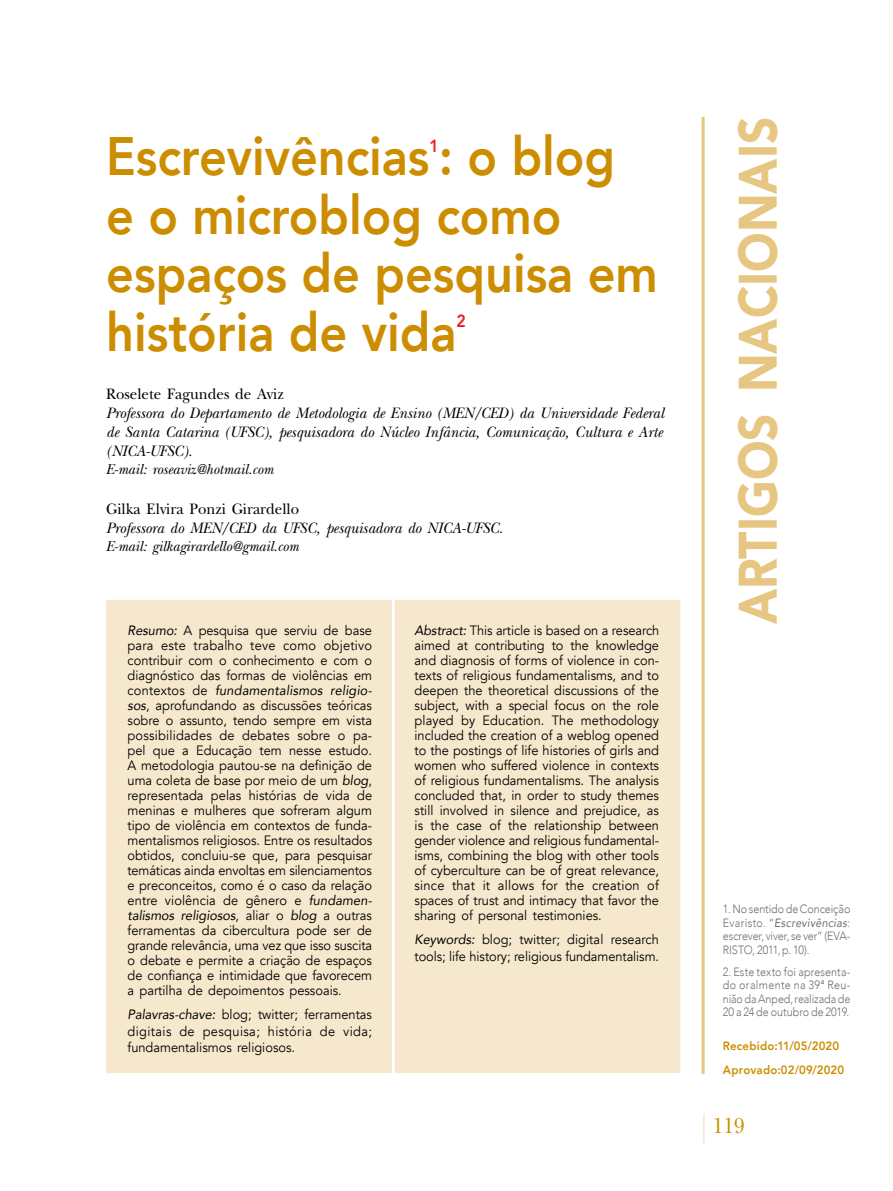
<style>
.page{position:relative;width:893px;height:1191px;background:#fff}
.page>*{position:absolute;margin:0;border:0;box-sizing:border-box;transform-origin:0 0}
.t1{font:800 54px/58.5px "Avenir";color:#cd8d00;scale:.9 1}
.t2{font:900 54px "Avenir";color:#e6c680;scale:.88 1}
.t3{font:22.5px "New Baskerville Std";color:#cd8d00;scale:.9 1}
.t4{font:800 17.55px "Avenir";color:#ed1d24;scale:.9 1}
.t5{font:italic 15.75px/18.9px "New Baskerville Std";color:#000;text-align:justify;scale:.95 1}
.t6{font:15.75px "New Baskerville Std";color:#000;scale:.95 1}
.t7{font:italic 15px "New Baskerville Std";color:#000;scale:.95 1}
.t8{font:13.5px/15px "Avenir";color:#000;text-align:justify;scale:.95 1}
.t9{font:300 12px/13.5px "Avenir";letter-spacing:-.005em;color:#6d6e71;text-align:justify;scale:.9 1}
.t10{font:800 12px/24px "Avenir";letter-spacing:.015em;color:#cd8d00;scale:.95 1}
.s1{font-style:italic}
.s2{font-weight:400;font-style:italic}
</style>
<div class="page">
<hr style="left:702px;top:117px;width:3px;height:957px;background:#e6c680">
<hr style="left:703px;top:1113px;width:2px;height:30px;background:#f5e8cc">
<div style="left:106px;top:600px;width:574px;height:473px;background:#f5e8cc"></div>
<hr style="left:392px;top:600px;width:3px;height:473px;background:#fff">
<h1 class="t1" style="left:106px;top:127px;width:567px">Escrevivências : o blog</h1>
<p class="t4" style="left:430px;top:132px;width:12px">1</p>
<h1 class="t1" style="left:106px;top:186px;width:614px">e o microblog como espaços de pesquisa em história de vida</h1>
<p class="t4" style="left:456px;top:307px;width:12px">2</p>
<p class="t6" style="left:106px;top:385px;width:188px">Roselete Fagundes de Aviz</p>
<p class="t5" style="left:106px;top:404px;width:588px">Professora do Departamento de Metodologia de Ensino (MEN/CED) da Universidade Federal de Santa Catarina (UFSC), pesquisadora do Núcleo Infância, Comunicação, Cultura e Arte (NICA-UFSC).</p>
<p class="t7" style="left:106px;top:460px;width:177px">E-mail: roseaviz@hotmail.com</p>
<p class="t6" style="left:106px;top:500px;width:205px">Gilka Elvira Ponzi Girardello</p>
<p class="t5" style="left:106px;top:519px;width:419px">Professora do MEN/CED da UFSC, pesquisadora do NICA-UFSC.</p>
<p class="t7" style="left:106px;top:538px;width:204px">E-mail: gilkagirardello@gmail.com</p>
<p class="t8" style="left:128px;top:622px;width:259px"><span class="s1">Resumo:</span> A pesquisa que serviu de base para este trabalho teve como objetivo contribuir com o conhecimento e com o diagnóstico das formas de violências em contextos de <span class="s1">fundamentalismos religio&shy;sos</span>, aprofundando as discussões teóricas sobre o assunto, tendo sempre em vista possibilidades de debates sobre o pa&shy;pel que a Educação tem nesse estudo.<br>A metodologia pautou-se na definição de uma coleta de base por meio de um <span class="s1">blog</span>, representada pelas histórias de vida de meninas e mulheres que sofreram algum tipo de violência em contextos de funda&shy;mentalismos religiosos. Entre os resultados obtidos, concluiu-se que, para pesquisar temáticas ainda envoltas em silenciamentos e preconceitos, como é o caso da relação entre violência de gênero e <span class="s1">fundamen&shy;talismos religiosos</span>, aliar o <span class="s1">blog</span> a outras ferramentas da cibercultura pode ser de grande relevância, uma vez que isso suscita o debate e permite a criação de espaços de confiança e intimidade que favorecem a partilha de depoimentos pessoais.</p>
<p class="t8" style="left:128px;top:1007px;width:259px;line-height:16.2px"><span class="s1">Palavras-chave:</span> blog; twitter; ferramentas digitais de pesquisa; história de vida; fundamentalismos religiosos.</p>
<p class="t8" style="left:415px;top:622px;width:259px"><span class="s1">Abstract:</span> This article is based on a research aimed at contributing to the knowledge and diagnosis of forms of violence in con&shy;texts of religious fundamentalisms, and to deepen the theoretical discussions of the subject, with a special focus on the role played by Education. The methodology included the creation of a weblog opened to the postings of life histories of girls and women who suffered violence in contexts of religious fundamentalisms. The analysis concluded that, in order to study themes still involved in silence and prejudice, as is the case of the relationship between gender violence and religious fundamental&shy;isms, combining the blog with other tools of cyberculture can be of great relevance, since that it allows for the creation of spaces of trust and intimacy that favor the sharing of personal testimonies.</p>
<p class="t8" style="left:415px;top:932px;width:259px;line-height:16.2px"><span class="s1">Keywords:</span> blog; twitter; digital research tools; life history; religious fundamentalism.</p>
<h1 class="t2" style="left:712px;top:624px;width:577px;rotate:-90deg">ARTIGOS NACIONAIS</h1>
<p class="t9" style="left:723px;top:902px;width:143px">1. No sentido de Conceição Evaristo. “<span class="s2">Escrevivências</span>: escrever, viver, se ver” (EVA-RISTO, 2011, p. 10).</p>
<p class="t9" style="left:723px;top:964px;width:143px">2. Este texto foi apresenta&shy;do oralmente na 39ª Reu&shy;nião da Anped, realizada de 20 a 24 de outubro de 2019.</p>
<p class="t10" style="left:723px;top:1033px;width:129px">Recebido:11/05/2020<br>Aprovado:02/09/2020</p>
<h2 class="t3" style="left:713px;top:1113px;width:37px">119</h2>
</div>
